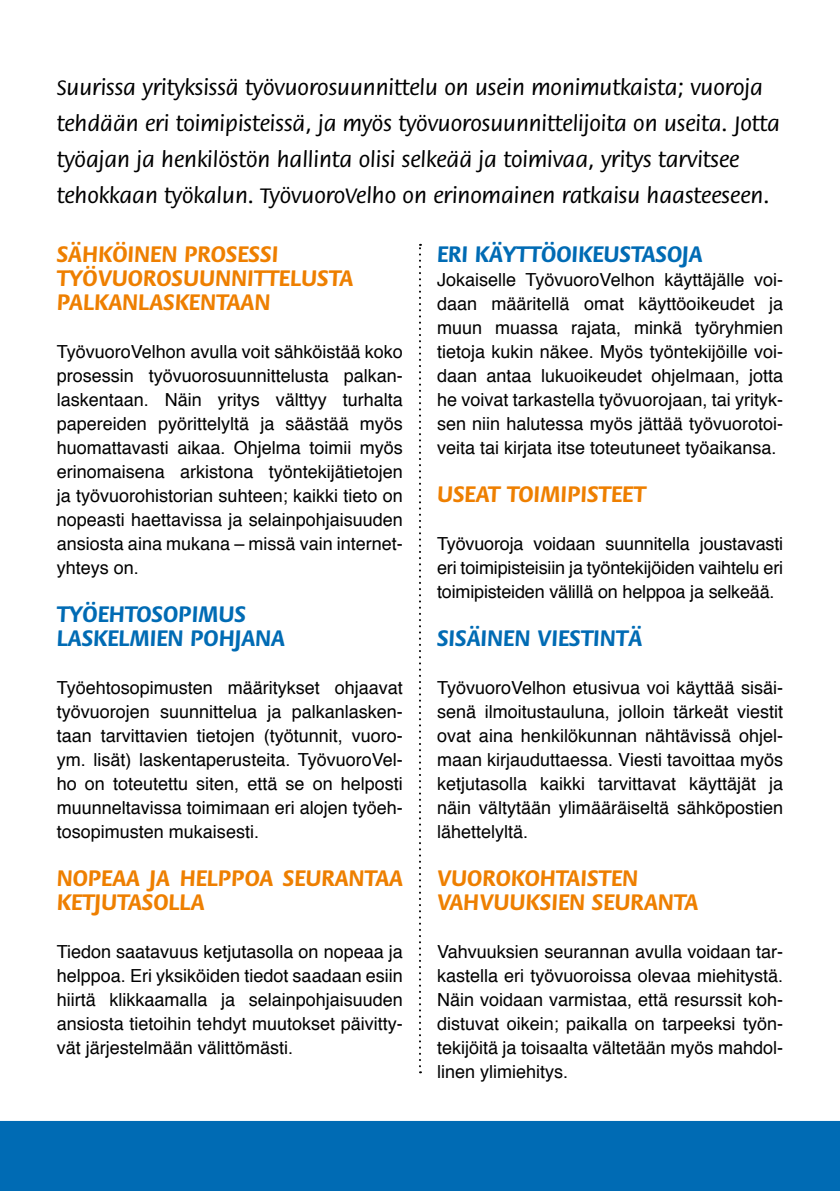
<style>
.page{position:relative;width:840px;height:1191px;background:#fff}
.page>*{position:absolute;margin:0;border:0;box-sizing:border-box;transform-origin:0 0}
.t1{font:700 24px/24px "Flora";color:#ee7f00}
.t2{font:700 24px/24px "Flora";color:#006bb4}
.t3{font:500 23px/36px "Flora";color:#000}
.t4{font:18px/24px "Helvetica";color:#000;text-align:justify}
</style>
<div class="page">
<svg style="left:419px;top:244px;width:2px;height:829px"></svg>
<div style="left:0;top:1121px;width:839px;height:70px;background:#006bb4"></div>
<p class="t3" style="left:57px;top:70px;width:724px">Suurissa yrityksissä työvuorosuunnittelu on usein monimutkaista; vuoroja tehdään eri toimipisteissä, ja myös työvuorosuunnittelijoita on useita. Jotta työajan ja henkilöstön hallinta olisi selkeää ja toimivaa, yritys tarvitsee tehokkaan työkalun. TyövuoroVelho on erinomainen ratkaisu haasteeseen.</p>
<h1 class="t1" style="left:57px;top:242px;width:298px">SÄHKÖINEN PROSESSI<br>TYÖVUOROSUUNNITTELUSTA<br>PALKANLASKENTAAN</h1>
<p class="t4" style="left:57px;top:340px;width:347px">TyövuoroVelhon avulla voit sähköistää koko prosessin työvuorosuunnittelusta palkan&shy;laskentaan. Näin yritys välttyy turhalta papereiden pyörittelyltä ja säästää myös huomattavasti aikaa. Ohjelma toimii myös erinomaisena arkistona työntekijätietojen ja työvuorohistorian suhteen; kaikki tieto on nopeasti haettavissa ja selainpohjaisuuden ansiosta aina mukana – missä vain internet&shy;yhteys on.</p>
<h1 class="t2" style="left:57px;top:602px;width:230px">TYÖEHTOSOPIMUS<br>LASKELMIEN POHJANA</h1>
<p class="t4" style="left:57px;top:676px;width:347px">Työehtosopimusten määritykset ohjaavat työvuorojen suunnittelua ja palkanlasken&shy;taan tarvittavien tietojen (työtunnit, vuoro&shy;ym. lisät) laskentaperusteita. TyövuoroVel&shy;ho on toteutettu siten, että se on helposti muunneltavissa toimimaan eri alojen työeh&shy;tosopimusten mukaisesti.</p>
<h1 class="t1" style="left:57px;top:866px;width:347px">NOPEAA JA HELPPOA SEURANTAA<br>KETJUTASOLLA</h1>
<p class="t4" style="left:57px;top:940px;width:347px">Tiedon saatavuus ketjutasolla on nopeaa ja helppoa. Eri yksiköiden tiedot saadaan esiin hiirtä klikkaamalla ja selainpohjaisuuden ansiosta tietoihin tehdyt muutokset päivitty&shy;vät järjestelmään välittömästi.</p>
<h1 class="t2" style="left:437px;top:242px;width:267px">ERI KÄYTTÖOIKEUSTASOJA</h1>
<p class="t4" style="left:437px;top:268px;width:347px">Jokaiselle TyövuoroVelhon käyttäjälle voi&shy;daan määritellä omat käyttöoikeudet ja muun muassa rajata, minkä työryhmien tietoja kukin näkee. Myös työntekijöille voi&shy;daan antaa lukuoikeudet ohjelmaan, jotta he voivat tarkastella työvuorojaan, tai yrityk&shy;sen niin halutessa myös jättää työvuorotoi&shy;veita tai kirjata itse toteutuneet työaikansa.</p>
<h1 class="t1" style="left:437px;top:482px;width:210px">USEAT TOIMIPISTEET</h1>
<p class="t4" style="left:437px;top:532px;width:347px">Työvuoroja voidaan suunnitella joustavasti eri toimipisteisiin ja työntekijöiden vaihtelu eri toimipisteiden välillä on helppoa ja selkeää.</p>
<h1 class="t2" style="left:437px;top:626px;width:206px">SISÄINEN VIESTINTÄ</h1>
<p class="t4" style="left:437px;top:676px;width:347px">TyövuoroVelhon etusivua voi käyttää sisäi&shy;senä ilmoitustauluna, jolloin tärkeät viestit ovat aina henkilökunnan nähtävissä ohjel&shy;maan kirjauduttaessa. Viesti tavoittaa myös ketjutasolla kaikki tarvittavat käyttäjät ja näin vältytään ylimääräiseltä sähköpostien lähettelyltä.</p>
<h1 class="t1" style="left:437px;top:866px;width:263px">VUOROKOHTAISTEN<br>VAHVUUKSIEN SEURANTA</h1>
<p class="t4" style="left:437px;top:940px;width:347px">Vahvuuksien seurannan avulla voidaan tar&shy;kastella eri työvuoroissa olevaa miehitystä.<br>Näin voidaan varmistaa, että resurssit koh&shy;distuvat oikein; paikalla on tarpeeksi työn&shy;tekijöitä ja toisaalta vältetään myös mahdol&shy;linen ylimiehitys.</p>
</div>
